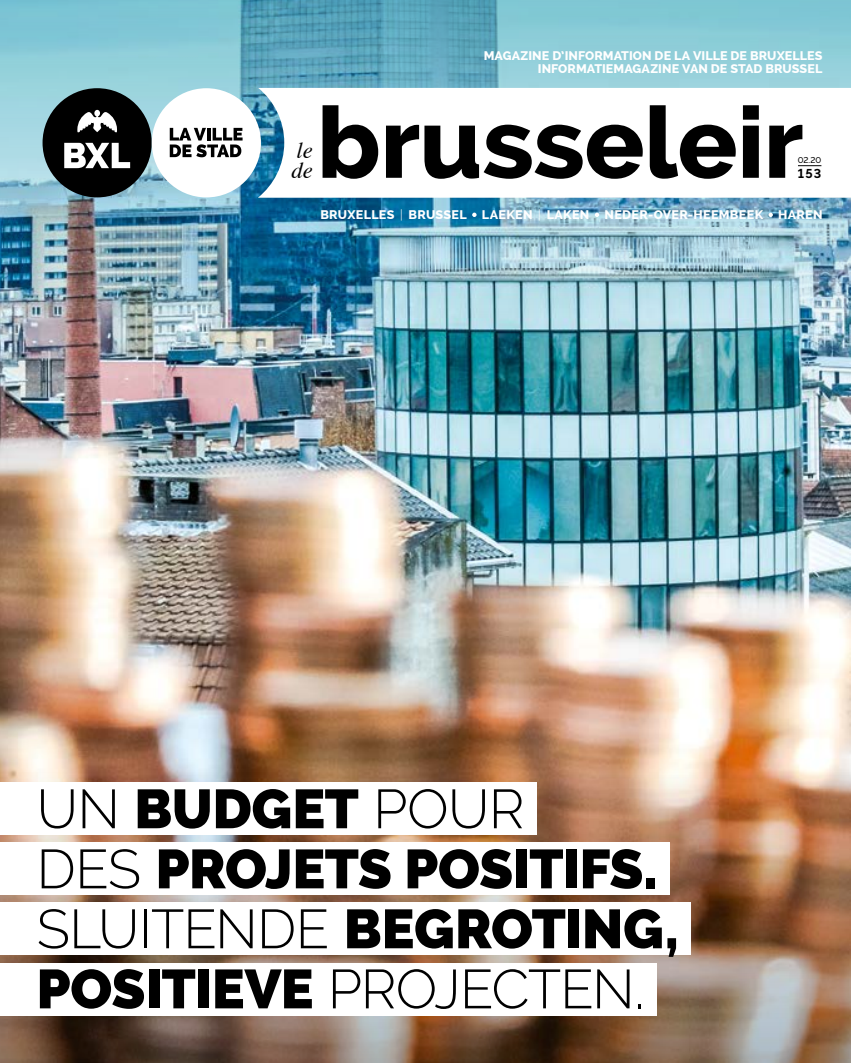
<style>
.page{position:relative;width:851px;height:1063px;background:#fff}
.page>*{position:absolute;margin:0;border:0;box-sizing:border-box;transform-origin:0 0}
.Titel_variabel{font:900 54.88px/60px "Raleway";letter-spacing:-.015em;color:#000}
.Titel_variabel-2{font:300 54.88px "Raleway";letter-spacing:-.01em;color:#000}
.t1{font:italic 22.75px/19.4px "Times";color:#000}
.t2{font:700 12.75px "Raleway";color:#000}
.t3{font:800 12.5px/13.8px "Raleway";letter-spacing:.01em;color:#fff;text-align:right}
.t4{font:500 8.38px "Raleway";color:#000}
.s1{font-weight:300}
.s2{font-weight:900}
</style>
<div class="page">
<img style="left:0;top:332px;width:850px;height:438px">
<img style="left:0;top:0;width:850px;height:332px">
<img style="left:0;top:770px;width:850px;height:293px">
<div style="left:43px;top:88px;width:109px;height:109px;background:#000;border-radius:50%"></div>
<svg style="left:64px;top:143px;width:66px;height:25px"></svg>
<svg style="left:77px;top:110px;width:40px;height:23px"></svg>
<div style="left:152px;top:88px;width:109px;height:109px;background:#fff;border-radius:50%"></div>
<svg style="left:170px;top:128px;width:72px;height:29px"></svg>
<svg style="left:472px;top:213px;width:4px;height:4px"></svg>
<svg style="left:594px;top:213px;width:5px;height:4px"></svg>
<svg style="left:768px;top:213px;width:4px;height:4px"></svg>
<svg style="left:258px;top:88px;width:592px;height:110px"></svg>
<div style="left:0;top:783px;width:536px;height:52px;background:#fff"></div>
<div style="left:0;top:843px;width:669px;height:52px;background:#fff"></div>
<div style="left:0;top:903px;width:690px;height:52px;background:#fff"></div>
<div style="left:0;top:963px;width:656px;height:52px;background:#fff"></div>
<svg style="left:322px;top:105px;width:499px;height:74px"></svg>
<p class="t3" style="left:483px;top:48px;width:340px">MAGAZINE D’INFORMATION DE LA VILLE DE BRUXELLES<br>INFORMATIEMAGAZINE VAN DE STAD BRUSSEL</p>
<h2 class="t1" style="left:291px;top:139px;width:23px">le de</h2>
<p class="t4" style="left:797px;top:155px;width:25px">02.20</p>
<p class="t2" style="left:797px;top:166px;width:25px">153</p>
<p class="t3" style="left:320px;top:208px;width:503px">BRUXELLES <span class="s1">|</span> BRUSSEL LAEKEN <span class="s1">|</span> LAKEN NEDER-OVER-HEEMBEEK HAREN</p>
<p class="Titel_variabel-2" style="left:36px;top:777px;width:489px">UN <span class="s2">BUDGET</span> POUR</p>
<p class="Titel_variabel" style="left:36px;top:839px;width:643px"><span class="s1">DES</span> PROJETS POSITIFS.<br><span class="s1">SLUITENDE</span> BEGROTING,<br>POSITIEVE <span class="s1">PROJECTEN.</span></p>
</div>
